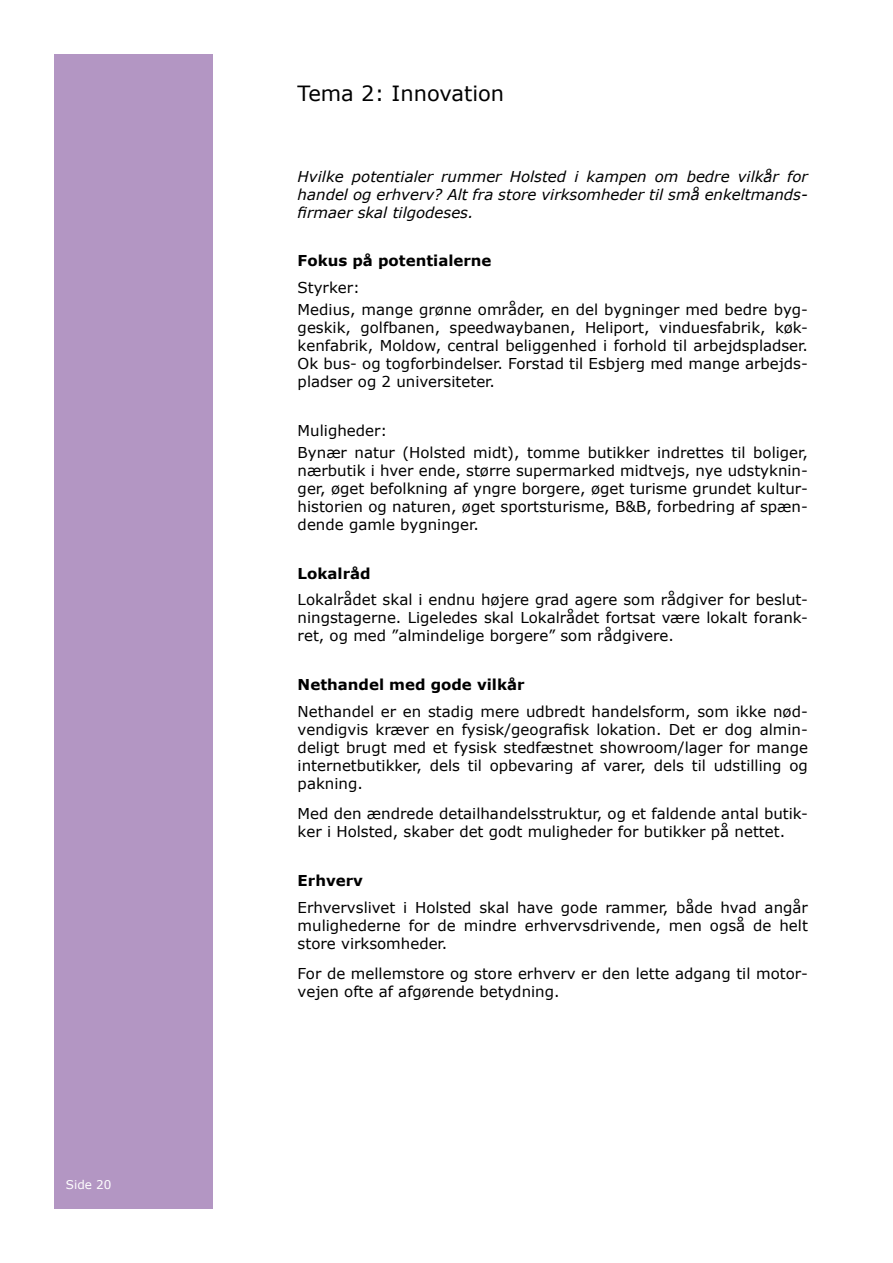
<style>
.page{position:relative;width:893px;height:1263px;background:#fff}
.page>*{position:absolute;margin:0;border:0;box-sizing:border-box;transform-origin:0 0}
.t1{font:21px "Verdana";color:#000}
.t2{font:15px/18px "Verdana";color:#000;text-align:justify}
.t3{font:italic 15px/18px "Verdana";color:#000;text-align:justify}
.t4{font:700 15px "Verdana";color:#000}
.t5{font:12px "Verdana";color:#fff}
</style>
<div class="page">
<div style="left:54px;top:54px;width:158px;height:1155px;background:#b396c3"></div>
<p class="t5" style="left:66px;top:1176px;width:47px">Side 20</p>
<h1 class="t1" style="left:298px;top:80px;width:208px">Tema 2: Innovation</h1>
<p class="t3" style="left:298px;top:167px;width:512px">Hvilke potentialer rummer Holsted i kampen om bedre vilkår for handel og erhverv? Alt fra store virksomheder til små enkeltmands&shy;firmaer skal tilgodeses.</p>
<p class="t4" style="left:298px;top:251px;width:195px">Fokus på potentialerne</p>
<p class="t2" style="left:298px;top:276px;width:512px;line-height:22.2px">Styrker:<br>Medius, mange grønne områder, en del bygninger med bedre byg-</p>
<p class="t2" style="left:298px;top:318px;width:512px">geskik, golfbanen, speedwaybanen, Heliport, vinduesfabrik, køk&shy;kenfabrik, Moldow, central beliggenhed i forhold til arbejdspladser.<br>Ok bus- og togforbindelser. Forstad til Esbjerg med mange arbejds&shy;pladser og 2 universiteter.</p>
<p class="t2" style="left:298px;top:419px;width:512px;line-height:22.2px">Muligheder:<br>Bynær natur (Holsted midt), tomme butikker indrettes til boliger,</p>
<p class="t2" style="left:298px;top:461px;width:512px">nærbutik i hver ende, større supermarked midtvejs, nye udstyknin&shy;ger, øget befolkning af yngre borgere, øget turisme grundet kultur&shy;historien og naturen, øget sportsturisme, B&amp;B, forbedring af spæn&shy;dende gamle bygninger.</p>
<p class="t4" style="left:298px;top:564px;width:75px">Lokalråd</p>
<p class="t2" style="left:298px;top:590px;width:512px">Lokalrådet skal i endnu højere grad agere som rådgiver for beslut&shy;ningstagerne. Ligeledes skal Lokalrådet fortsat være lokalt forank&shy;ret, og med ”almindelige borgere” som rådgivere.</p>
<p class="t4" style="left:298px;top:675px;width:228px">Nethandel med gode vilkår</p>
<p class="t2" style="left:298px;top:702px;width:512px">Nethandel er en stadig mere udbredt handelsform, som ikke nød&shy;vendigvis kræver en fysisk/geografisk lokation. Det er dog almin&shy;deligt brugt med et fysisk stedfæstnet showroom/lager for mange internetbutikker, dels til opbevaring af varer, dels til udstilling og pakning.</p>
<p class="t2" style="left:298px;top:804px;width:512px">Med den ændrede detailhandelsstruktur, og et faldende antal butik&shy;ker i Holsted, skaber det godt muligheder for butikker på nettet.</p>
<p class="t4" style="left:298px;top:871px;width:67px">E rhverv</p>
<p class="t2" style="left:298px;top:898px;width:512px">Erhvervslivet i Holsted skal have gode rammer, både hvad angår mulighederne for de mindre erhvervsdrivende, men også de helt store virksomheder.</p>
<p class="t2" style="left:298px;top:964px;width:512px">For de mellemstore og store erhverv er den lette adgang til motor&shy;vejen ofte af afgørende betydning.</p>
</div>
